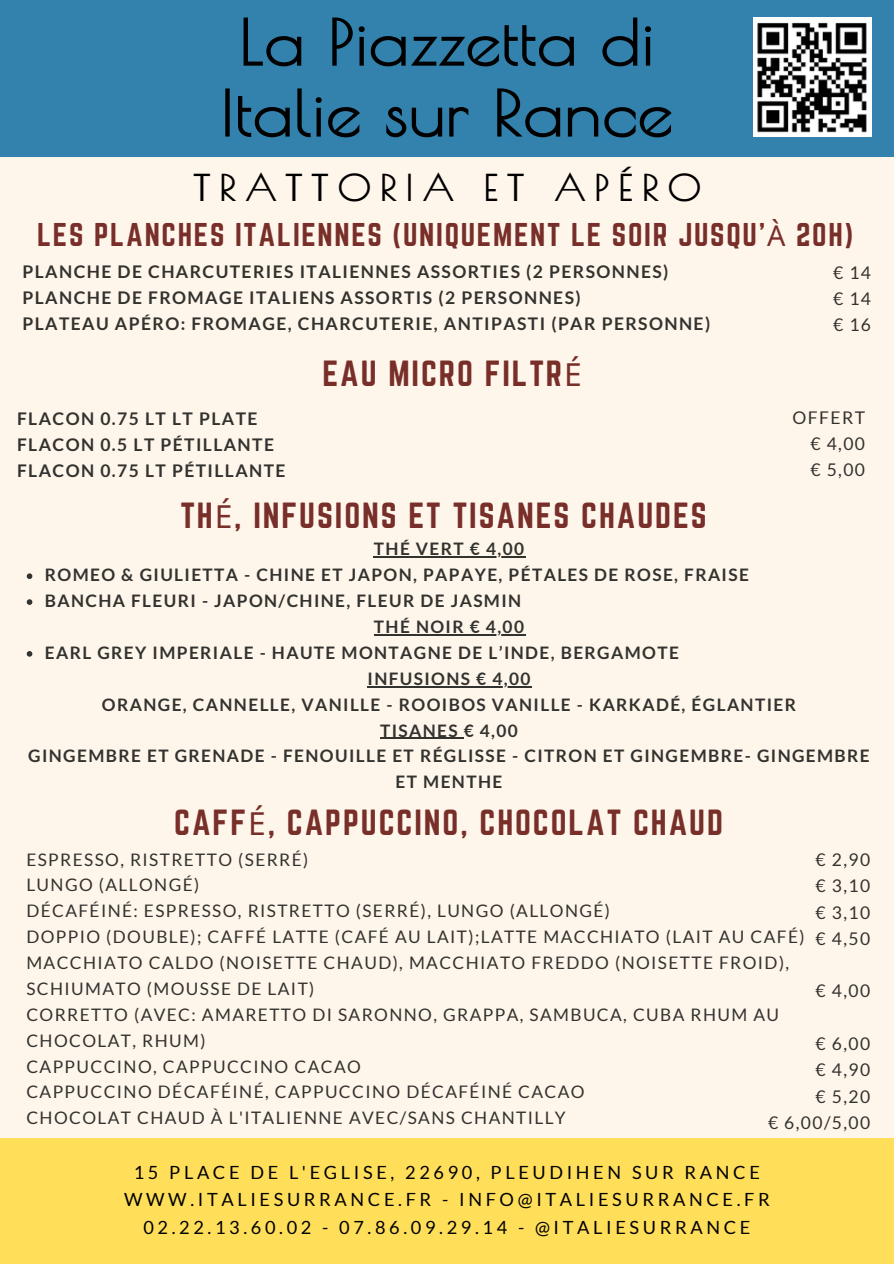
<style>
.page{position:relative;width:894px;height:1264px;background:#fff}
.page>*{position:absolute;margin:0;border:0;box-sizing:border-box;transform-origin:0 0}
.t1{font:700 64.05px/70.8px "Poiret One";color:#000}
.t2{font:700 36.3px "Poiret One";letter-spacing:.23em;color:#000}
.t3{font:31.8px "Norwester";letter-spacing:.06em;color:#782e29}
.t4{font:28.8px "Norwester";letter-spacing:.06em;color:#782e29}
.t5{font:18.15px/27px "Lato";letter-spacing:.2em;color:#000;text-align:center}
.t6{font:17.55px/26.2px "Lato";letter-spacing:.08em;color:#32322f;text-align:justify}
.t7{font:700 17.4px/25.8px "Lato";letter-spacing:.08em;color:#32322f}
.t8{font:17.25px/26px "Lato";letter-spacing:.08em;color:#32322f}
.t9{font:700 17.25px/26px "Lato";letter-spacing:.08em;color:#32322f;text-align:center}
.s1{font-family:"Noto Sans"}
</style>
<div class="page">
<div style="left:0;top:0;width:893px;height:1263px;background:#fff6eb"></div>
<div style="left:0;top:0;width:893px;height:156px;background:#3381ad"></div>
<div style="left:0;top:1138px;width:893px;height:125px;background:#ffde59"></div>
<img style="left:753px;top:17px;width:118px;height:120px">
<hr style="left:374px;top:556px;width:96px;height:1px;background:#32322f">
<hr style="left:470px;top:556px;width:55px;height:1px;background:#32322f">
<svg style="left:27px;top:573px;width:5px;height:6px"></svg>
<svg style="left:27px;top:599px;width:5px;height:6px"></svg>
<hr style="left:374px;top:634px;width:42px;height:1px;background:#32322f">
<hr style="left:416px;top:634px;width:109px;height:1px;background:#32322f">
<svg style="left:27px;top:651px;width:5px;height:5px"></svg>
<hr style="left:367px;top:686px;width:164px;height:1px;background:#32322f">
<hr style="left:380px;top:737px;width:83px;height:1px;background:#32322f">
<h1 class="t1" style="left:220px;top:6px;width:454px">La Piazzetta di<br>Italie sur Rance</h1>
<p class="t2" style="left:193px;top:165px;width:510px">TRATTORIA ET APÉRO</p>
<h4 class="t4" style="left:37px;top:217px;width:817px">LES PLANCHES ITALIENNES (UNIQUEMENT LE SOIR JUSQU’<span class="s1">À</span> 20H)</h4>
<h5 class="t6" style="left:832px;top:259px;width:39px">€ 14 € 14 € 16</h5>
<h3 class="t7" style="left:23px;top:258px;width:689px">PLANCHE DE CHARCUTERIES ITALIENNES ASSORTIES (2 PERSONNES)<br>PLANCHE DE FROMAGE ITALIENS ASSORTIS (2 PERSONNES)<br>PLATEAU APÉRO: FROMAGE, CHARCUTERIE, ANTIPASTI (PAR PERSONNE)</h3>
<h5 class="t3" style="left:322px;top:354px;width:261px">EAU MICRO FILTR<span class="s1">É</span></h5>
<h5 class="t7" style="left:17px;top:405px;width:270px">FLACON 0.75 LT LT PLATE<br>FLACON 0.5 LT PÉTILLANTE<br>FLACON 0.75 LT PÉTILLANTE</h5>
<h5 class="t6" style="left:810px;top:404px;width:56px;text-indent:-18px">OFFERT € 4,00 € 5,00</h5>
<h5 class="t3" style="left:180px;top:496px;width:527px">TH<span class="s1">É</span>, INFUSIONS ET TISANES CHAUDES</h5>
<p class="t9" style="left:374px;top:535px;width:152px">THÉ VERT € 4,00</p>
<p class="t9" style="left:45px;top:561px;width:705px">ROMEO &amp; GIULIETTA - CHINE ET JAPON, PAPAYE, PÉTALES DE ROSE, FRAISE</p>
<p class="t9" style="left:45px;top:587px;width:478px">BANCHA FLEURI - JAPON/CHINE, FLEUR DE JASMIN</p>
<p class="t9" style="left:374px;top:613px;width:151px">THÉ NOIR € 4,00</p>
<h4 class="t9" style="left:45px;top:639px;width:635px">EARL GREY IMPERIALE - HAUTE MONTAGNE DE L’INDE, BERGAMOTE</h4>
<p class="t9" style="left:102px;top:665px;width:695px">INFUSIONS € 4,00<br>ORANGE, CANNELLE, VANILLE - ROOIBOS VANILLE - KARKADÉ, ÉGLANTIER<br>TISANES € 4,00</p>
<h3 class="t9" style="left:28px;top:743px;width:842px">GINGEMBRE ET GRENADE - FENOUILLE ET RÉGLISSE - CITRON ET GINGEMBRE- GINGEMBRE<br>ET MENTHE</h3>
<h4 class="t3" style="left:174px;top:803px;width:550px">CAFF<span class="s1">É</span>, CAPPUCCINO, CHOCOLAT CHAUD</h4>
<h3 class="t8" style="left:26px;top:845px;width:779px">ESPRESSO, RISTRETTO (SERRÉ)<br>LUNGO (ALLONGÉ)<br>DÉCAFÉINÉ: ESPRESSO, RISTRETTO (SERRÉ), LUNGO (ALLONGÉ)<br>DOPPIO (DOUBLE); CAFFÉ LATTE (CAFÉ AU LAIT);LATTE MACCHIATO (LAIT AU CAFÉ)<br>MACCHIATO CALDO (NOISETTE CHAUD), MACCHIATO FREDDO (NOISETTE FROID), SCHIUMATO (MOUSSE DE LAIT)<br>CORRETTO (AVEC: AMARETTO DI SARONNO, GRAPPA, SAMBUCA, CUBA RHUM AU CHOCOLAT, RHUM)<br>CAPPUCCINO, CAPPUCCINO CACAO<br>CAPPUCCINO DÉCAFÉINÉ, CAPPUCCINO DÉCAFÉINÉ CACAO<br>CHOCOLAT CHAUD À L'ITALIENNE AVEC/SANS CHANTILLY</h3>
<h5 class="t6" style="left:815px;top:846px;width:56px">€ 2,90 € 3,10 € 3,10 € 4,50</h5>
<h3 class="t6" style="left:815px;top:977px;width:56px">€ 4,00</h3>
<h4 class="t6" style="left:767px;top:1030px;width:104px;text-align:right">€ 6,00<br>€ 4,90<br>€ 5,20<br>€ 6,00/5,00</h4>
<h2 class="t5" style="left:124px;top:1158px;width:647px">15 PLACE DE L'EGLISE, 22690, PLEUDIHEN SUR RANCE<br>WWW.ITALIESURRANCE.FR - INFO@ITALIESURRANCE.FR<br>02.22.13.60.02 - 07.86.09.29.14 - @ITALIESURRANCE</h2>
</div>
